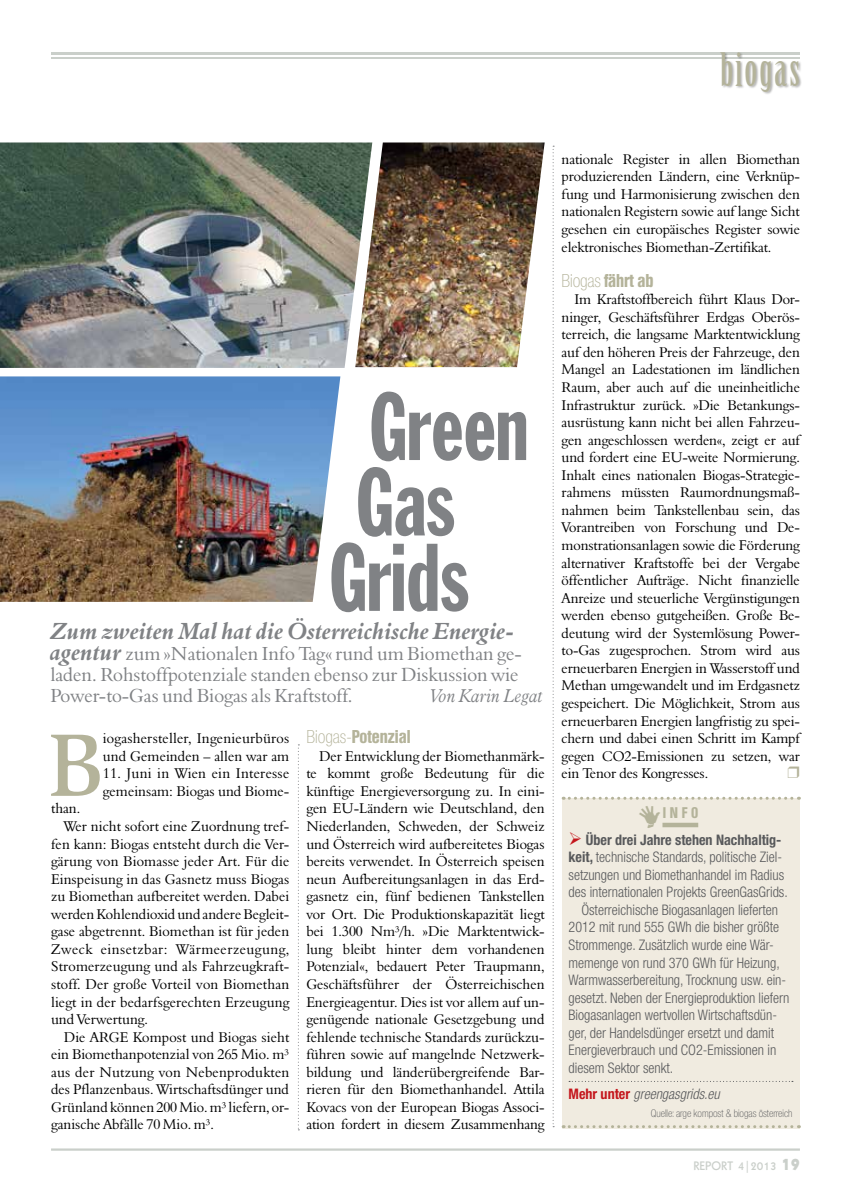
<style>
.page{position:relative;width:851px;height:1191px;background:#fff}
.page>*{position:absolute;margin:0;border:0;box-sizing:border-box;transform-origin:0 0}
.t1{font:94.2px/75.4px "Franklin Gothic Extra Cond";color:#808285}
.t2{font:500 91.2px "Slimbach";color:#b4b39a}
.t3{font:45px "Birch Std";letter-spacing:.05em;color:#b4b39a}
.t4{font:24px "Aldine 401 BT Bold Italic A";color:#808285}
.t5{font:19.5px/21px "Aldine 401 BT Roman A";color:#808285}
.t6{font:700 condensed 18px "Olympia";color:#b4b39a}
.t7{font:italic 300 18px "Aldine 721 BT";color:#808285}
.t8{font:700 condensed 15px "Olympia";color:#b4b39a}
.t9{font:14.55px/17.5px "Aldine 401 BT Roman A";letter-spacing:.005em;color:#000;text-align:justify}
.t10{font:300 condensed 14.55px "Helvetica Neue";color:#58595b}
.t11{font:14.55px "Aldine 401 BT Roman A";letter-spacing:.035em;color:#000}
.t12{font:700 condensed 14.55px "Helvetica Neue";color:#58595b}
.t13{font:italic 300 condensed 14.55px "Helvetica Neue";color:#58595b}
.t14{font:12px "Geometric 231 BT Bold C";color:#cacfca}
.t15{font:300 condensed 10.5px "Olnova";color:#58595b}
.s1{font-family:"Aldine 401 BT Bold Italic A";font-size:24px}
.s2{font-family:"Olnova";font-weight:300}
.s3{color:#c4161c}
.s4{font-weight:700}
.s5{font-weight:700;font-style:normal;color:#c4161c}
.s6{font-family:"Geometric 231 BT Heavy C";font-size:16.5px}
</style>
<div class="page">
<svg style="left:552px;top:146px;width:2px;height:981px"></svg>
<svg style="left:298px;top:744px;width:1px;height:386px"></svg>
<hr style="left:51px;top:52px;width:748px;height:3px;background:#cacfca">
<hr style="left:51px;top:57px;width:748px;height:1px;background:#cacfca">
<div style="left:719px;top:52px;width:82px;height:43px;background:#000;opacity:.3"></div>
<div style="left:562px;top:798px;width:237px;height:331px;background:#f0ebe0"></div>
<svg style="left:569px;top:1081px;width:223px;height:1px"></svg>
<svg style="left:563px;top:1125px;width:236px;height:3px"></svg>
<img style="left:0;top:142px;width:372px;height:226px">
<img style="left:0;top:376px;width:340px;height:226px">
<img style="left:355px;top:142px;width:189px;height:225px">
<hr style="left:51px;top:1148px;width:748px;height:2px;background:#cacfca">
<svg style="left:563px;top:796px;width:236px;height:32px"></svg>
<h3 class="t3" style="left:720px;top:44px;width:81px">biogas</h3>
<h1 class="t1" style="left:329px;top:389px;width:200px;text-indent:40px">Green<br>Gas<br>Grids</h1>
<h3 class="t4" style="left:50px;top:616px;width:466px">Zum zweiten Mal hat die Österreichische Energie-</h3>
<h3 class="t5" style="left:50px;top:642px;width:473px"><span class="s1">agentur</span> zum »Nationalen Info Tag« rund um Biomethan ge&shy;laden. Rohstoffpotenziale standen ebenso zur Diskussion wie<br>Power-to-Gas und Biogas als Kraftstoff.</h3>
<p class="t7" style="left:429px;top:685px;width:115px">Von Karin Legat</p>
<h2 class="t2" style="left:49px;top:710px;width:56px">B</h2>
<p class="t9" style="left:103px;top:729px;width:188px">iogashersteller, Ingenieurbüros und Gemeinden – allen war am</p>
<p class="t9" style="left:103px;top:764px;width:188px">11. Juni in Wien ein Interesse gemeinsam: Biogas und Biome-</p>
<p class="t9" style="left:51px;top:799px;width:31px">than.</p>
<p class="t9" style="left:64px;top:817px;width:227px">Wer nicht sofort eine Zuordnung tref-</p>
<p class="t9" style="left:51px;top:834px;width:240px">fen kann: Biogas entsteht durch die Ver-</p>
<p class="t9" style="left:51px;top:852px;width:240px">gärung von Biomasse jeder Art. Für die</p>
<p class="t9" style="left:51px;top:869px;width:240px">Einspeisung in das Gasnetz muss Biogas</p>
<p class="t9" style="left:51px;top:887px;width:239px">zu Biomethan aufbereitet werden. Dabei</p>
<p class="t9" style="left:51px;top:905px;width:240px">werden Kohlendioxid und andere Begleit-</p>
<p class="t9" style="left:51px;top:922px;width:240px">gase abgetrennt. Biomethan ist für jeden</p>
<p class="t11" style="left:51px;top:940px;width:240px">Zweck einsetzbar: Wärmeerzeugung,</p>
<p class="t9" style="left:51px;top:957px;width:240px">Stromerzeugung und als Fahrzeugkraft-</p>
<p class="t9" style="left:51px;top:975px;width:240px">stoff. Der große Vorteil von Biomethan</p>
<p class="t9" style="left:51px;top:992px;width:240px">liegt in der bedarfsgerechten Erzeugung</p>
<p class="t9" style="left:51px;top:1010px;width:98px">und Verwertung.</p>
<p class="t9" style="left:64px;top:1027px;width:227px">Die ARGE Kompost und Biogas sieht</p>
<p class="t9" style="left:51px;top:1045px;width:239px">ein Biomethanpotenzial von 265 Mio. m³</p>
<p class="t9" style="left:51px;top:1062px;width:240px">aus der Nutzung von Nebenprodukten</p>
<p class="t9" style="left:51px;top:1080px;width:239px">des Pflanzenbaus. Wirtschaftsdünger und</p>
<p class="t9" style="left:51px;top:1098px;width:240px">Grünland können 200 Mio. m³ liefern, or-</p>
<p class="t9" style="left:51px;top:1115px;width:164px">ganische Abfälle 70 Mio. m³.</p>
<p class="t6" style="left:306px;top:726px;width:106px"><span class="s2">Biogas-</span>Potenzial</p>
<p class="t9" style="left:306px;top:747px;width:240px;text-indent:13px">Der Entwicklung der Biomethanmärk&shy;te kommt große Bedeutung für die künftige Energieversorgung zu. In eini&shy;gen EU-Ländern wie Deutschland, den Niederlanden, Schweden, der Schweiz und Österreich wird aufbereitetes Biogas bereits verwendet. In Österreich speisen neun Aufbereitungsanlagen in das Erd&shy;gasnetz ein, fünf bedienen Tankstellen vor Ort. Die Produktionskapazität liegt bei 1.300 Nm³/h. »Die Marktentwick&shy;lung bleibt hinter dem vorhandenen Potenzial«, bedauert Peter Traupmann, Geschäftsführer der Österreichischen Energieagentur. Dies ist vor allem auf un&shy;genügende nationale Gesetzgebung und fehlende technische Standards zurückzu&shy;führen sowie auf mangelnde Netzwerk&shy;bildung und länderübergreifende Bar&shy;rieren für den Biomethanhandel. Attila Kovacs von der European Biogas Associ&shy;ation fordert in diesem Zusammenhang</p>
<p class="t9" style="left:561px;top:150px;width:240px">nationale Register in allen Biomethan produzierenden Ländern, eine Verknüp&shy;fung und Harmonisierung zwischen den nationalen Registern sowie auf lange Sicht gesehen ein europäisches Register sowie elektronisches Biomethan-Zertifikat.</p>
<p class="t6" style="left:561px;top:270px;width:93px"><span class="s2">Biogas</span> fährt ab</p>
<p class="t9" style="left:561px;top:290px;width:240px;text-indent:13px">Im Kraftstoffbereich führt Klaus Dor&shy;ninger, Geschäftsführer Erdgas Oberös&shy;terreich, die langsame Marktentwicklung auf den höheren Preis der Fahrzeuge, den Mangel an Ladestationen im ländlichen Raum, aber auch auf die uneinheitliche Infrastruktur zurück. »Die Betankungs&shy;ausrüstung kann nicht bei allen Fahrzeu&shy;gen angeschlossen werden«, zeigt er auf und fordert eine EU-weite Normierung.<br>Inhalt eines nationalen Biogas-Strategie&shy;rahmens müssten Raumordnungsmaß&shy;nahmen beim Tankstellenbau sein, das Vorantreiben von Forschung und De&shy;monstrationsanlagen sowie die Förderung alternativer Kraftstoffe bei der Vergabe öffentlicher Aufträge. Nicht finanzielle Anreize und steuerliche Vergünstigungen werden ebenso gutgeheißen. Große Be&shy;deutung wird der Systemlösung Power&shy;to-Gas zugesprochen. Strom wird aus erneuerbaren Energien in Wasserstoff und Methan umgewandelt und im Erdgasnetz gespeichert. Die Möglichkeit, Strom aus erneuerbaren Energien langfristig zu spei&shy;chern und dabei einen Schritt im Kampf gegen CO2-Emissionen zu setzen, war ein Tenor des Kongresses.</p>
<p class="t8" style="left:662px;top:803px;width:37px">Info</p>
<p class="t12" style="left:568px;top:830px;width:214px"><span class="s3">➢</span> Über drei Jahre stehen Nachhaltig-</p>
<p class="t10" style="left:568px;top:848px;width:215px"><span class="s4">keit,</span> technische Standards, politische Ziel-</p>
<p class="t10" style="left:568px;top:866px;width:217px">setzungen und Biomethanhandel im Radius</p>
<p class="t10" style="left:568px;top:884px;width:221px">des internationalen Projekts GreenGasGrids.</p>
<p class="t10" style="left:581px;top:901px;width:198px">Österreichische Biogasanlagen lieferten</p>
<p class="t10" style="left:568px;top:919px;width:212px">2012 mit rund 555 GWh die bisher größte</p>
<p class="t10" style="left:568px;top:936px;width:207px">Strommenge. Zusätzlich wurde eine Wär-</p>
<p class="t10" style="left:568px;top:954px;width:213px">memenge von rund 370 GWh für Heizung,</p>
<p class="t10" style="left:568px;top:971px;width:219px">Warmwasserbereitung, Trocknung usw. ein-</p>
<p class="t10" style="left:568px;top:989px;width:222px">gesetzt. Neben der Energieproduktion liefern</p>
<p class="t10" style="left:568px;top:1006px;width:210px">Biogasanlagen wertvollen Wirtschaftsdün-</p>
<p class="t10" style="left:568px;top:1024px;width:207px">ger, der Handelsdünger ersetzt und damit</p>
<p class="t10" style="left:568px;top:1041px;width:209px">Energieverbrauch und CO2-Emissionen in</p>
<p class="t10" style="left:568px;top:1059px;width:106px">diesem Sektor senkt.</p>
<p class="t13" style="left:568px;top:1085px;width:153px"><span class="s5">Mehr unter</span> greengasgrids.eu</p>
<p class="t15" style="left:650px;top:1106px;width:143px">Quelle: arge kompost &amp; biogas österreich</p>
<p class="t14" style="left:693px;top:1157px;width:108px">REPORT 4|2013 <span class="s6">19</span></p>
</div>
